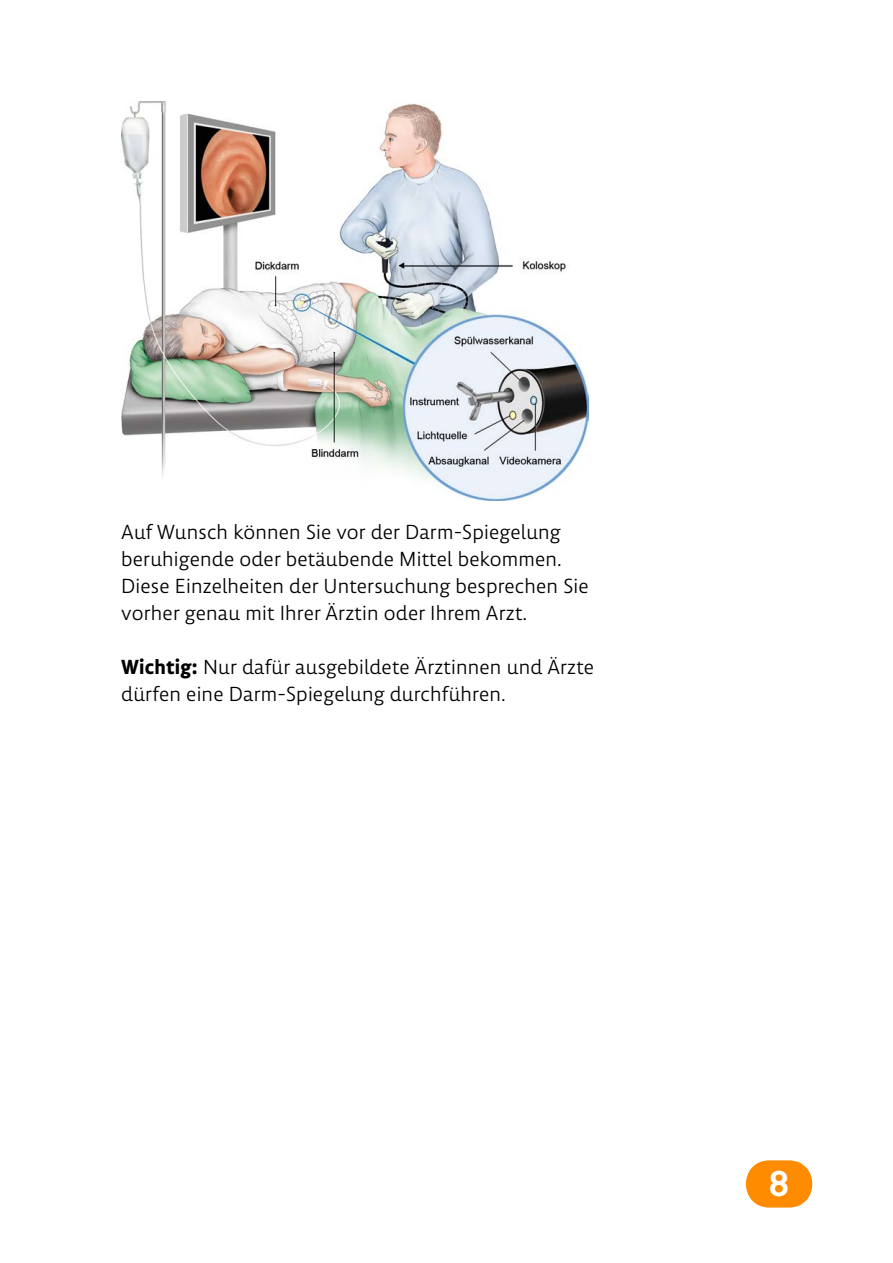
<style>
.page{position:relative;width:893px;height:1263px;background:#fff}
.page>*{position:absolute;margin:0;border:0;box-sizing:border-box;transform-origin:0 0}
.t1{font:700 38.1px "Corporate S";color:#fff}
.P_Fließtext_einfacher_Abstand{font:21px/27px "Lemon Sans Next S Light";letter-spacing:.01em;color:#000}
.P_Fließtext_kein_Abstand{font:21px/27px "Lemon Sans Next S Light";letter-spacing:.01em;color:#000}
.s1{font-family:"Lemon Sans Next";font-weight:700}
</style>
<div class="page">
<svg style="left:746px;top:1160px;width:67px;height:47px;background:#ff9d26"></svg>
<img style="left:121px;top:102px;width:468px;height:398px">
<p class="P_Fließtext_einfacher_Abstand" style="left:121px;top:519px;width:469px">Auf Wunsch können Sie vor der Darm-Spiegelung beruhigende oder betäubende Mittel bekommen.<br>Diese Einzelheiten der Untersuchung besprechen Sie vorher genau mit Ihrer Ärztin oder Ihrem Arzt.</p>
<p class="P_Fließtext_kein_Abstand" style="left:121px;top:654px;width:474px"><span class="s1">Wichtig:</span> Nur dafür ausgebildete Ärztinnen und Ärzte dürfen eine Darm-Spiegelung durchführen.</p>
<h1 class="t1" style="left:768px;top:1157px;width:23px">8</h1>
</div>
